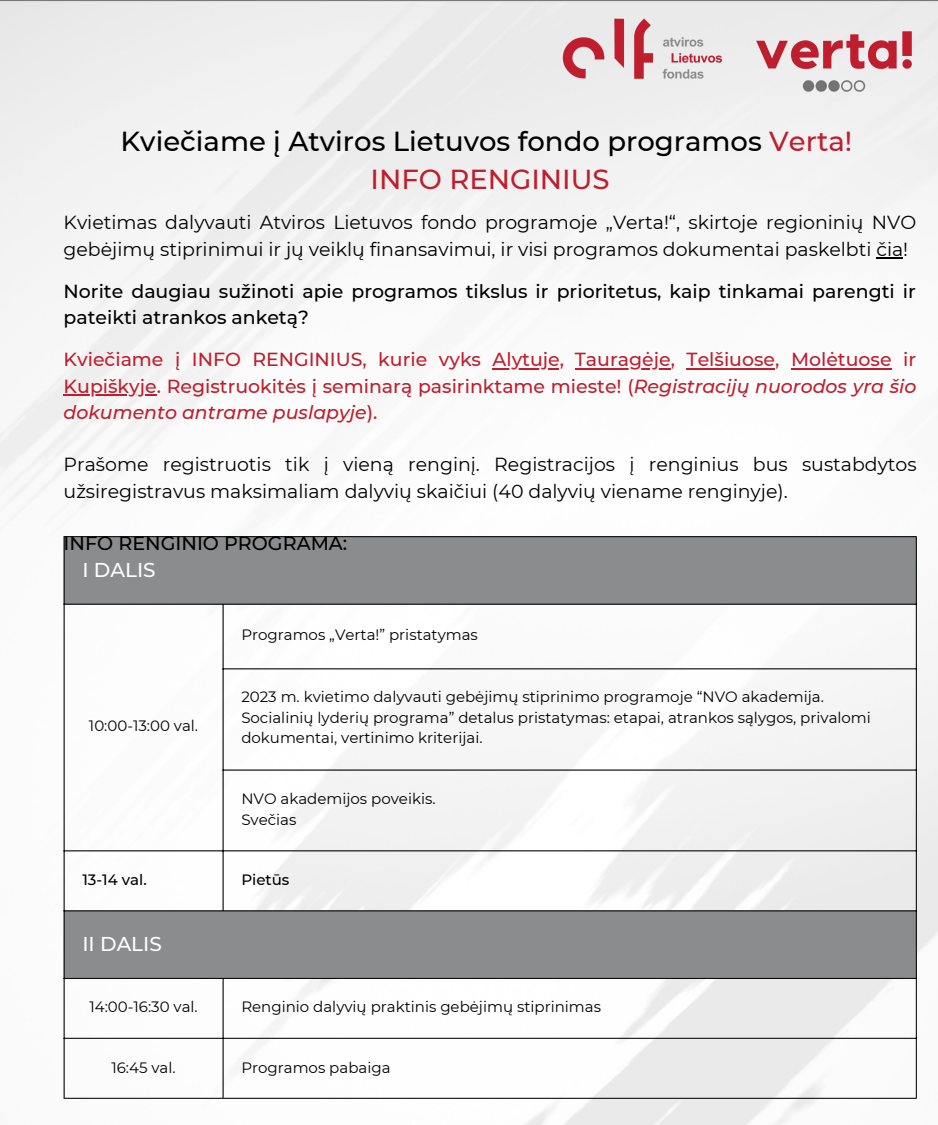
<style>
.page{position:relative;width:938px;height:1125px;background:#fff}
.page>*{position:absolute;margin:0;border:0;box-sizing:border-box;transform-origin:0 0}
.t1{font:500 27.5px/38.5px "Montserrat";color:#000;text-align:center}
.t2{font:500 20px "Montserrat";color:#fff}
.t3{font:500 19.12px "Montserrat";color:#000}
.t4{font:18.88px/26.2px "Montserrat";color:#000}
.t5{font:500 18.88px/26.2px "Montserrat";color:#bf1e2e;text-align:justify}
.t6{font:500 18.88px/26.2px "Montserrat";color:#000}
.t7{font:15px/20.6px "Montserrat";color:#000}
.t8{font:500 15px "Montserrat";color:#000}
.s1{color:#bf1e2e}
.s2{font-style:italic}
</style>
<div class="page">
<img style="left:0;top:0;width:937px;height:1125px">
<img style="left:545px;top:0;width:196px;height:98px">
<img style="left:751px;top:27px;width:165px;height:69px">
<svg style="left:65px;top:537px;width:850px;height:441px"></svg>
<hr style="left:64px;top:537px;width:1px;height:561px;background:#000">
<hr style="left:222px;top:605px;width:1px;height:305px;background:#000">
<hr style="left:222px;top:979px;width:1px;height:119px;background:#000">
<hr style="left:915px;top:537px;width:1px;height:561px;background:#000">
<hr style="left:64px;top:536px;width:852px;height:1px;background:#000">
<hr style="left:64px;top:604px;width:852px;height:1px;background:#000">
<hr style="left:222px;top:668px;width:694px;height:1px;background:#000">
<hr style="left:222px;top:770px;width:694px;height:1px;background:#000">
<hr style="left:64px;top:850px;width:852px;height:1px;background:#000">
<hr style="left:64px;top:910px;width:852px;height:1px;background:#000">
<hr style="left:64px;top:978px;width:852px;height:1px;background:#000">
<hr style="left:64px;top:1038px;width:852px;height:1px;background:#000">
<hr style="left:64px;top:1098px;width:852px;height:1px;background:#000">
<svg style="left:876px;top:258px;width:27px;height:1px"></svg>
<hr style="left:492px;top:368px;width:72px;height:2px;background:#bf1e2e">
<hr style="left:575px;top:368px;width:95px;height:2px;background:#bf1e2e">
<hr style="left:686px;top:368px;width:89px;height:2px;background:#bf1e2e">
<hr style="left:791px;top:368px;width:100px;height:2px;background:#bf1e2e">
<hr style="left:64px;top:394px;width:93px;height:2px;background:#bf1e2e">
<h1 class="t1" style="left:120px;top:121px;width:733px">Kviečiame į Atviros Lietuvos fondo programos <span class="s1">Verta!<br>INFO RENGINIUS</span></h1>
<p class="t4" style="left:64px;top:209px;width:854px">Kvietimas dalyvauti Atviros Lietuvos fondo programoje „Verta!“, skirtoje regioninių NVO gebėjimų stiprinimui ir jų veiklų finansavimui, ir visi programos dokumentai paskelbti čia!</p>
<p class="t6" style="left:64px;top:278px;width:853px">Norite daugiau sužinoti apie programos tikslus ir prioritetus, kaip tinkamai parengti ir pateikti atrankos anketą?</p>
<p class="t5" style="left:64px;top:346px;width:854px">Kviečiame į INFO RENGINIUS, kurie vyks Alytuje, Tauragėje, Telšiuose, Molėtuose ir Kupiškyje. Registruokitės į seminarą pasirinktame mieste! (<span class="s2">Registracijų nuorodos yra šio dokumento antrame puslapyje</span>).</p>
<p class="t4" style="left:64px;top:451px;width:854px">Prašome registruotis tik į vieną renginį. Registracijos į renginius bus sustabdytos užsiregistravus maksimaliam dalyvių skaičiui (40 dalyvių viename renginyje).</p>
<p class="t3" style="left:64px;top:531px;width:285px">INFO RENGINIO PROGRAMA:</p>
<h2 class="t2" style="left:82px;top:557px;width:75px">I DALIS</h2>
<p class="t7" style="left:89px;top:716px;width:111px">10:00-13:00 val.</p>
<p class="t7" style="left:241px;top:625px;width:238px">Programos „Verta!” pristatymas</p>
<p class="t7" style="left:241px;top:686px;width:631px">2023 m. kvietimo dalyvauti gebėjimų stiprinimo programoje “NVO akademija.<br>Socialinių lyderių programa” detalus pristatymas: etapai, atrankos sąlygos, privalomi dokumentai, vertinimo kriterijai.</p>
<p class="t7" style="left:241px;top:789px;width:196px">NVO akademijos poveikis.<br>Svečias</p>
<p class="t8" style="left:82px;top:871px;width:66px">13-14 val.</p>
<p class="t8" style="left:241px;top:871px;width:50px">Pietūs</p>
<h2 class="t2" style="left:82px;top:931px;width:81px">II DALIS</h2>
<p class="t7" style="left:89px;top:996px;width:110px">14:00-16:30 val.</p>
<p class="t7" style="left:241px;top:996px;width:361px">Renginio dalyvių praktinis gebėjimų stiprinimas</p>
<p class="t7" style="left:111px;top:1057px;width:66px">16:45 val.</p>
<p class="t7" style="left:241px;top:1057px;width:151px">Programos pabaiga</p>
</div>
